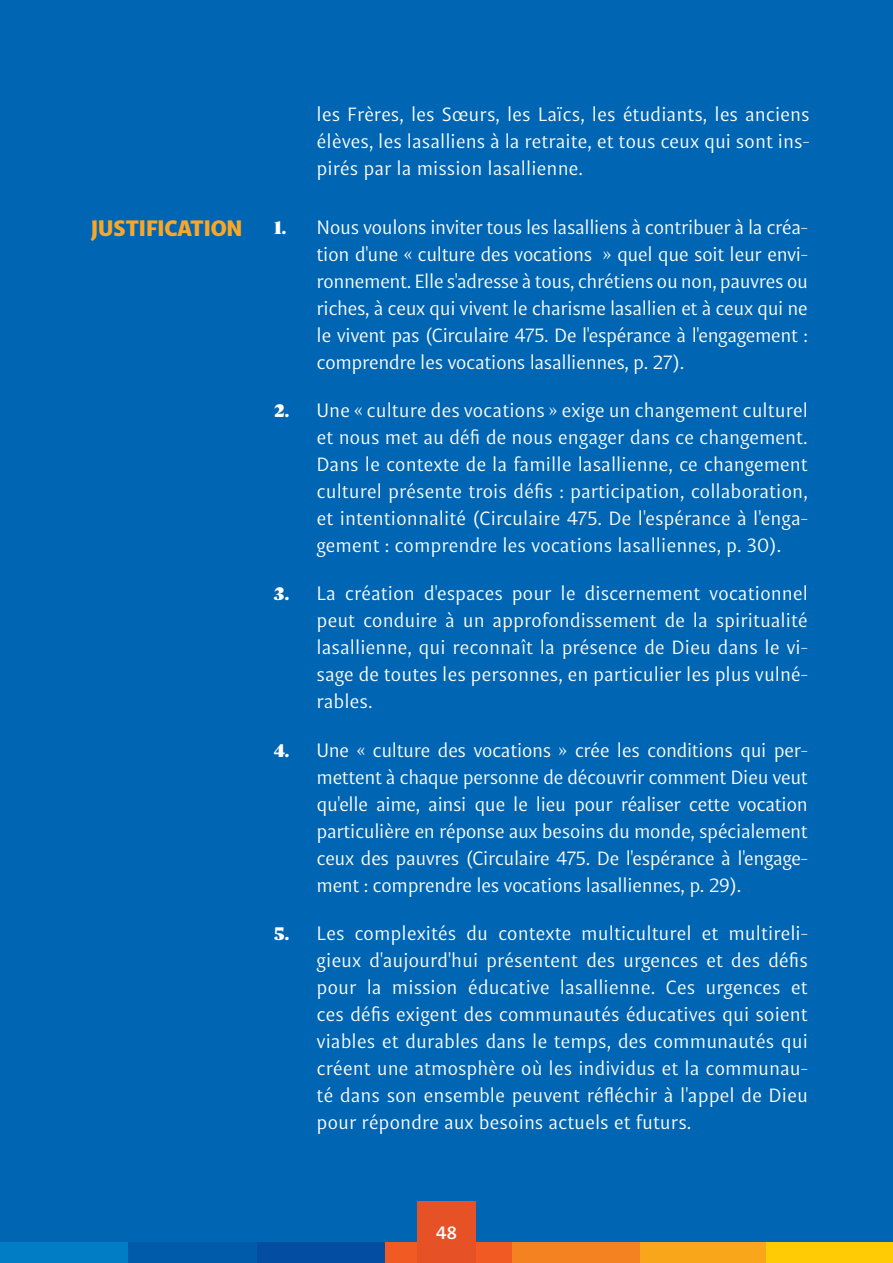
<style>
.page{position:relative;width:893px;height:1263px;background:#0066b3}
.page>*{position:absolute;margin:0;border:0;box-sizing:border-box;transform-origin:0 0}
.t1{font:900 22.5px "Indivisa Text Sans";color:#faa627}
.t2{font:19.5px/27px "Indivisa Text Sans";letter-spacing:-.01em;color:#fff;text-align:justify}
.t3{font:700 18px "Indivisa Text Sans";color:#fff}
.s1{font-family:"Indivisa Display Serif";font-weight:800}
</style>
<div class="page">
<div style="left:765px;top:1242px;width:128px;height:21px;background:#ffcb05"></div>
<div style="left:637px;top:1242px;width:128px;height:21px;background:#faa61a"></div>
<div style="left:511px;top:1242px;width:128px;height:21px;background:#f58220"></div>
<div style="left:383px;top:1242px;width:128px;height:21px;background:#f15a22"></div>
<div style="left:256px;top:1242px;width:128px;height:21px;background:#034ea2"></div>
<div style="left:128px;top:1242px;width:128px;height:21px;background:#005baa"></div>
<div style="left:0;top:1242px;width:128px;height:21px;background:#007dc5"></div>
<div style="left:417px;top:1201px;width:59px;height:62px;background:#e65125"></div>
<p class="t2" style="left:317px;top:100px;width:495px">les Frères, les Sœurs, les Laïcs, les étudiants, les anciens élèves, les lasalliens à la retraite, et tous ceux qui sont ins&shy;pirés par la mission lasallienne.</p>
<p class="t1" style="left:91px;top:208px;width:153px">JUSTIFICATION</p>
<p class="t2" style="left:317px;top:212px;width:493px;text-indent:-43px"><span class="s1">1.</span> Nous voulons inviter tous les lasalliens à contribuer à la créa&shy;tion d'une « culture des vocations » quel que soit leur envi&shy;ronnement. Elle s'adresse à tous, chrétiens ou non, pauvres ou riches, à ceux qui vivent le charisme lasallien et à ceux qui ne le vivent pas (Circulaire 475. De l'espérance à l'engagement : comprendre les vocations lasalliennes, p. 27).</p>
<p class="t2" style="left:317px;top:395px;width:493px;text-indent:-43px"><span class="s1">2.</span> Une « culture des vocations » exige un changement culturel et nous met au défi de nous engager dans ce changement.<br>Dans le contexte de la famille lasallienne, ce changement culturel présente trois défis : participation, collaboration, et intentionnalité (Circulaire 475. De l'espérance à l'enga&shy;gement : comprendre les vocations lasalliennes, p. 30).</p>
<p class="t2" style="left:317px;top:579px;width:493px;text-indent:-43px"><span class="s1">3.</span> La création d'espaces pour le discernement vocationnel peut conduire à un approfondissement de la spiritualité lasallienne, qui reconnaît la présence de Dieu dans le vi&shy;sage de toutes les personnes, en particulier les plus vulné&shy;rables.</p>
<p class="t2" style="left:317px;top:735px;width:493px;text-indent:-43px"><span class="s1">4.</span> Une « culture des vocations » crée les conditions qui per&shy;mettent à chaque personne de découvrir comment Dieu veut qu'elle aime, ainsi que le lieu pour réaliser cette vocation particulière en réponse aux besoins du monde, spécialement ceux des pauvres (Circulaire 475. De l'espérance à l'engage&shy;ment : comprendre les vocations lasalliennes, p. 29).</p>
<p class="t2" style="left:317px;top:918px;width:493px;text-indent:-43px"><span class="s1">5.</span> Les complexités du contexte multiculturel et multireli&shy;gieux d'aujourd'hui présentent des urgences et des défis pour la mission éducative lasallienne. Ces urgences et ces défis exigent des communautés éducatives qui soient viables et durables dans le temps, des communautés qui créent une atmosphère où les individus et la communau&shy;té dans son ensemble peuvent réfléchir à l'appel de Dieu pour répondre aux besoins actuels et futurs.</p>
<p class="t3" style="left:436px;top:1217px;width:23px">48</p>
</div>
